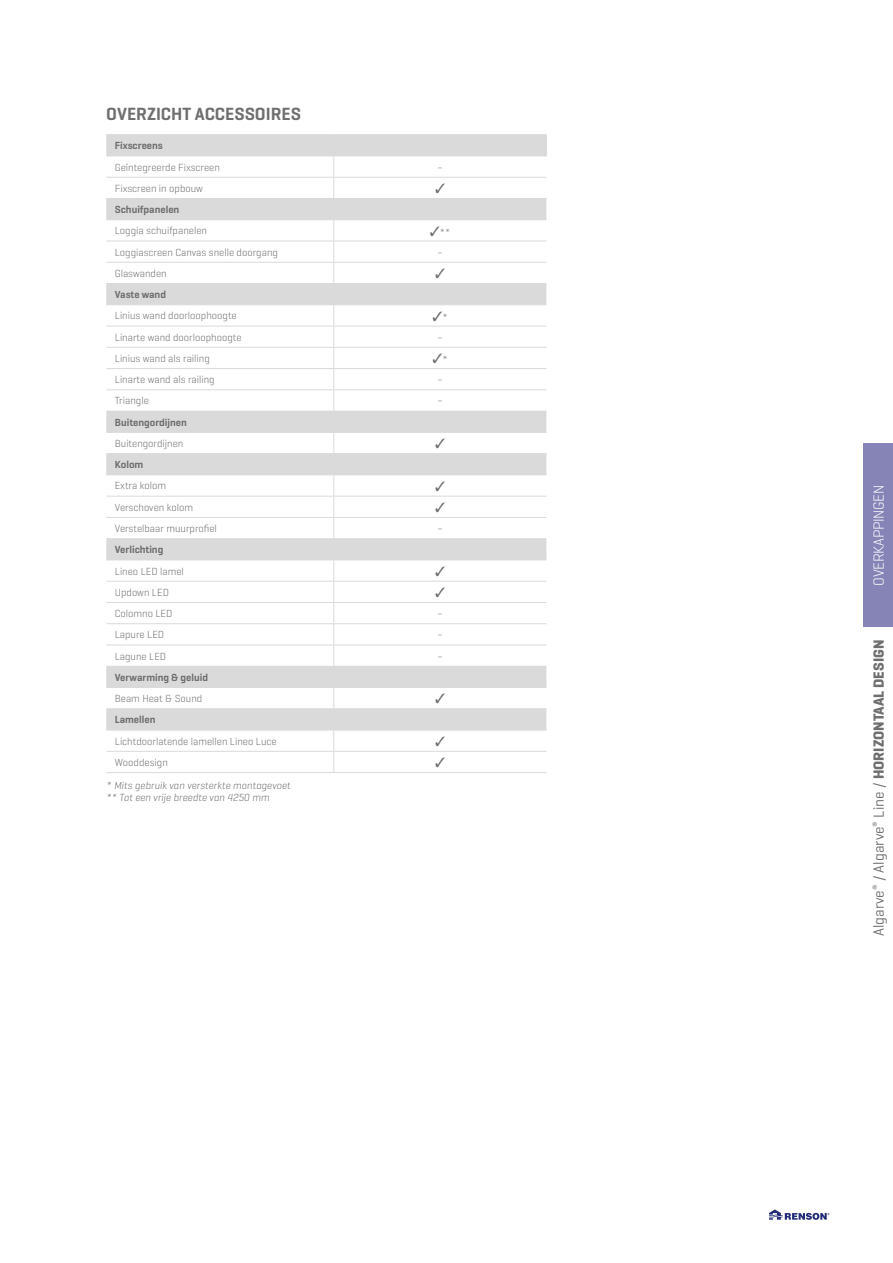
<style>
.page{position:relative;width:893px;height:1263px;background:#fff}
.page>*{position:absolute;margin:0;border:0;box-sizing:border-box;transform-origin:0 0}
.t1{font:600 18px "Geogrotesque";color:#706f6f}
.t2{font:15px "Geogrotesque";color:#706f6f}
.t3{font:300 15px "Geogrotesque";letter-spacing:-.02em;color:#fff}
.t4{font:300 10.5px "Geogrotesque";color:#706f6f}
.t5{font:600 10.5px "Geogrotesque";color:#706f6f}
.t6{font:italic 300 10.5px/12px "Geogrotesque";color:#706f6f}
.s1{font-weight:700}
</style>
<div class="page">
<svg style="left:106px;top:135px;width:440px;height:595px"></svg>
<svg style="left:546px;top:135px;width:1px;height:21px"></svg>
<svg style="left:333px;top:157px;width:1px;height:615px"></svg>
<hr style="left:106px;top:134px;width:228px;height:1px;background:#dadada">
<hr style="left:334px;top:134px;width:213px;height:1px;background:#dadada">
<hr style="left:106px;top:156px;width:228px;height:1px;background:#dadada">
<hr style="left:334px;top:156px;width:213px;height:1px;background:#dadada">
<hr style="left:106px;top:177px;width:228px;height:1px;background:#dadada">
<hr style="left:334px;top:177px;width:212px;height:1px;background:#dadada">
<hr style="left:106px;top:198px;width:228px;height:1px;background:#dadada">
<hr style="left:334px;top:198px;width:212px;height:1px;background:#dadada">
<hr style="left:106px;top:219px;width:228px;height:1px;background:#dadada">
<hr style="left:334px;top:219px;width:212px;height:1px;background:#dadada">
<hr style="left:106px;top:241px;width:228px;height:1px;background:#dadada">
<hr style="left:334px;top:241px;width:212px;height:1px;background:#dadada">
<hr style="left:106px;top:262px;width:228px;height:1px;background:#dadada">
<hr style="left:334px;top:262px;width:212px;height:1px;background:#dadada">
<hr style="left:106px;top:283px;width:228px;height:1px;background:#dadada">
<hr style="left:334px;top:283px;width:212px;height:1px;background:#dadada">
<hr style="left:106px;top:304px;width:228px;height:1px;background:#dadada">
<hr style="left:334px;top:304px;width:212px;height:1px;background:#dadada">
<hr style="left:106px;top:326px;width:228px;height:1px;background:#dadada">
<hr style="left:334px;top:326px;width:212px;height:1px;background:#dadada">
<hr style="left:106px;top:347px;width:228px;height:1px;background:#dadada">
<hr style="left:334px;top:347px;width:212px;height:1px;background:#dadada">
<hr style="left:106px;top:368px;width:228px;height:1px;background:#dadada">
<hr style="left:334px;top:368px;width:212px;height:1px;background:#dadada">
<hr style="left:106px;top:389px;width:228px;height:1px;background:#dadada">
<hr style="left:334px;top:389px;width:212px;height:1px;background:#dadada">
<hr style="left:106px;top:411px;width:228px;height:1px;background:#dadada">
<hr style="left:334px;top:411px;width:212px;height:1px;background:#dadada">
<hr style="left:106px;top:432px;width:228px;height:1px;background:#dadada">
<hr style="left:334px;top:432px;width:212px;height:1px;background:#dadada">
<hr style="left:106px;top:453px;width:228px;height:1px;background:#dadada">
<hr style="left:334px;top:453px;width:212px;height:1px;background:#dadada">
<hr style="left:106px;top:474px;width:228px;height:1px;background:#dadada">
<hr style="left:334px;top:474px;width:212px;height:1px;background:#dadada">
<hr style="left:106px;top:496px;width:228px;height:1px;background:#dadada">
<hr style="left:334px;top:496px;width:212px;height:1px;background:#dadada">
<hr style="left:106px;top:517px;width:228px;height:1px;background:#dadada">
<hr style="left:334px;top:517px;width:212px;height:1px;background:#dadada">
<hr style="left:106px;top:538px;width:228px;height:1px;background:#dadada">
<hr style="left:334px;top:538px;width:212px;height:1px;background:#dadada">
<hr style="left:106px;top:559px;width:228px;height:1px;background:#dadada">
<hr style="left:334px;top:559px;width:212px;height:1px;background:#dadada">
<hr style="left:106px;top:581px;width:228px;height:1px;background:#dadada">
<hr style="left:334px;top:581px;width:212px;height:1px;background:#dadada">
<hr style="left:106px;top:602px;width:228px;height:1px;background:#dadada">
<hr style="left:334px;top:602px;width:212px;height:1px;background:#dadada">
<hr style="left:106px;top:623px;width:228px;height:1px;background:#dadada">
<hr style="left:334px;top:623px;width:212px;height:1px;background:#dadada">
<hr style="left:106px;top:645px;width:228px;height:1px;background:#dadada">
<hr style="left:334px;top:645px;width:212px;height:1px;background:#dadada">
<hr style="left:106px;top:666px;width:228px;height:1px;background:#dadada">
<hr style="left:334px;top:666px;width:212px;height:1px;background:#dadada">
<hr style="left:106px;top:687px;width:228px;height:1px;background:#dadada">
<hr style="left:334px;top:687px;width:212px;height:1px;background:#dadada">
<hr style="left:106px;top:708px;width:228px;height:1px;background:#dadada">
<hr style="left:334px;top:708px;width:212px;height:1px;background:#dadada">
<hr style="left:106px;top:730px;width:228px;height:1px;background:#dadada">
<hr style="left:334px;top:730px;width:212px;height:1px;background:#dadada">
<hr style="left:106px;top:751px;width:228px;height:1px;background:#dadada">
<hr style="left:334px;top:751px;width:212px;height:1px;background:#dadada">
<hr style="left:106px;top:772px;width:228px;height:1px;background:#dadada">
<hr style="left:334px;top:772px;width:212px;height:1px;background:#dadada">
<div style="left:863px;top:443px;width:30px;height:184px;background:#8684b7"></div>
<svg style="left:769px;top:1209px;width:60px;height:11px"></svg>
<svg style="left:435px;top:183px;width:10px;height:10px"></svg>
<svg style="left:435px;top:268px;width:10px;height:10px"></svg>
<svg style="left:435px;top:438px;width:10px;height:10px"></svg>
<svg style="left:435px;top:481px;width:10px;height:10px"></svg>
<svg style="left:435px;top:502px;width:10px;height:10px"></svg>
<svg style="left:435px;top:566px;width:10px;height:10px"></svg>
<svg style="left:435px;top:587px;width:10px;height:10px"></svg>
<svg style="left:435px;top:694px;width:10px;height:9px"></svg>
<h1 class="t1" style="left:106px;top:102px;width:196px">OVERZICHT ACCESSOIRES</h1>
<p class="t5" style="left:115px;top:139px;width:50px">Fixscreens</p>
<p class="t4" style="left:115px;top:160px;width:107px">Geïntegreerde Fixscreen</p>
<p class="t4" style="left:437px;top:160px;width:7px">–</p>
<p class="t4" style="left:115px;top:182px;width:90px">Fixscreen in opbouw</p>
<p class="t5" style="left:115px;top:203px;width:66px">Schuifpanelen</p>
<p class="t4" style="left:115px;top:224px;width:94px">Loggia schuifpanelen</p>
<p class="t4" style="left:430px;top:225px;width:22px">✓**</p>
<p class="t4" style="left:115px;top:245px;width:165px">Loggiascreen Canvas snelle doorgang</p>
<p class="t4" style="left:437px;top:245px;width:7px">–</p>
<p class="t4" style="left:115px;top:267px;width:53px">Glaswanden</p>
<p class="t5" style="left:115px;top:288px;width:53px">Vaste wand</p>
<p class="t4" style="left:115px;top:309px;width:123px">Linius wand doorloophoogte</p>
<p class="t4" style="left:432px;top:310px;width:17px">✓*</p>
<p class="t4" style="left:115px;top:330px;width:128px">Linarte wand doorloophoogte</p>
<p class="t4" style="left:437px;top:330px;width:7px">–</p>
<p class="t4" style="left:115px;top:352px;width:97px">Linius wand als railing</p>
<p class="t4" style="left:432px;top:353px;width:17px">✓*</p>
<p class="t4" style="left:115px;top:373px;width:101px">Linarte wand als railing</p>
<p class="t4" style="left:437px;top:373px;width:7px">–</p>
<p class="t4" style="left:115px;top:394px;width:36px">Triangle</p>
<p class="t4" style="left:437px;top:394px;width:7px">–</p>
<p class="t5" style="left:115px;top:416px;width:74px">Buitengordijnen</p>
<p class="t4" style="left:115px;top:437px;width:70px">Buitengordijnen</p>
<p class="t5" style="left:115px;top:458px;width:30px">Kolom</p>
<p class="t4" style="left:115px;top:479px;width:53px">Extra kolom</p>
<p class="t4" style="left:115px;top:501px;width:80px">Verschoven kolom</p>
<p class="t4" style="left:115px;top:522px;width:104px">Verstelbaar muurprofiel</p>
<p class="t4" style="left:437px;top:522px;width:7px">–</p>
<p class="t5" style="left:115px;top:543px;width:50px">Verlichting</p>
<p class="t4" style="left:115px;top:564px;width:71px">Lineo LED lamel</p>
<p class="t4" style="left:115px;top:586px;width:56px">Updown LED</p>
<p class="t4" style="left:115px;top:607px;width:59px">Colomno LED</p>
<p class="t4" style="left:437px;top:607px;width:7px">–</p>
<p class="t4" style="left:115px;top:628px;width:51px">Lapure LED</p>
<p class="t4" style="left:437px;top:628px;width:7px">–</p>
<p class="t4" style="left:115px;top:649px;width:53px">Lagune LED</p>
<p class="t4" style="left:437px;top:649px;width:7px">–</p>
<p class="t5" style="left:115px;top:671px;width:95px">Verwarming &amp; geluid</p>
<p class="t4" style="left:115px;top:692px;width:89px">Beam Heat &amp; Sound</p>
<p class="t5" style="left:115px;top:713px;width:42px">Lamellen</p>
<p class="t4" style="left:115px;top:734px;width:163px">Lichtdoorlatende lamellen Lineo Luce</p>
<p class="t4" style="left:115px;top:756px;width:55px">Wooddesign</p>
<p class="t6" style="left:106px;top:779px;width:186px">* Mits gebruik van versterkte montagevoet ** Tot een vrije breedte van 4250 mm</p>
<h2 class="t3" style="left:869px;top:586px;width:102px;rotate:-90deg">OVERKAPPINGEN</h2>
<h2 class="t2" style="left:869px;top:936px;width:298px;rotate:-90deg">Algarve<sup>®</sup> / Algarve<sup>®</sup> Line / <span class="s1">HORIZONTAAL DESIGN</span></h2>
</div>
